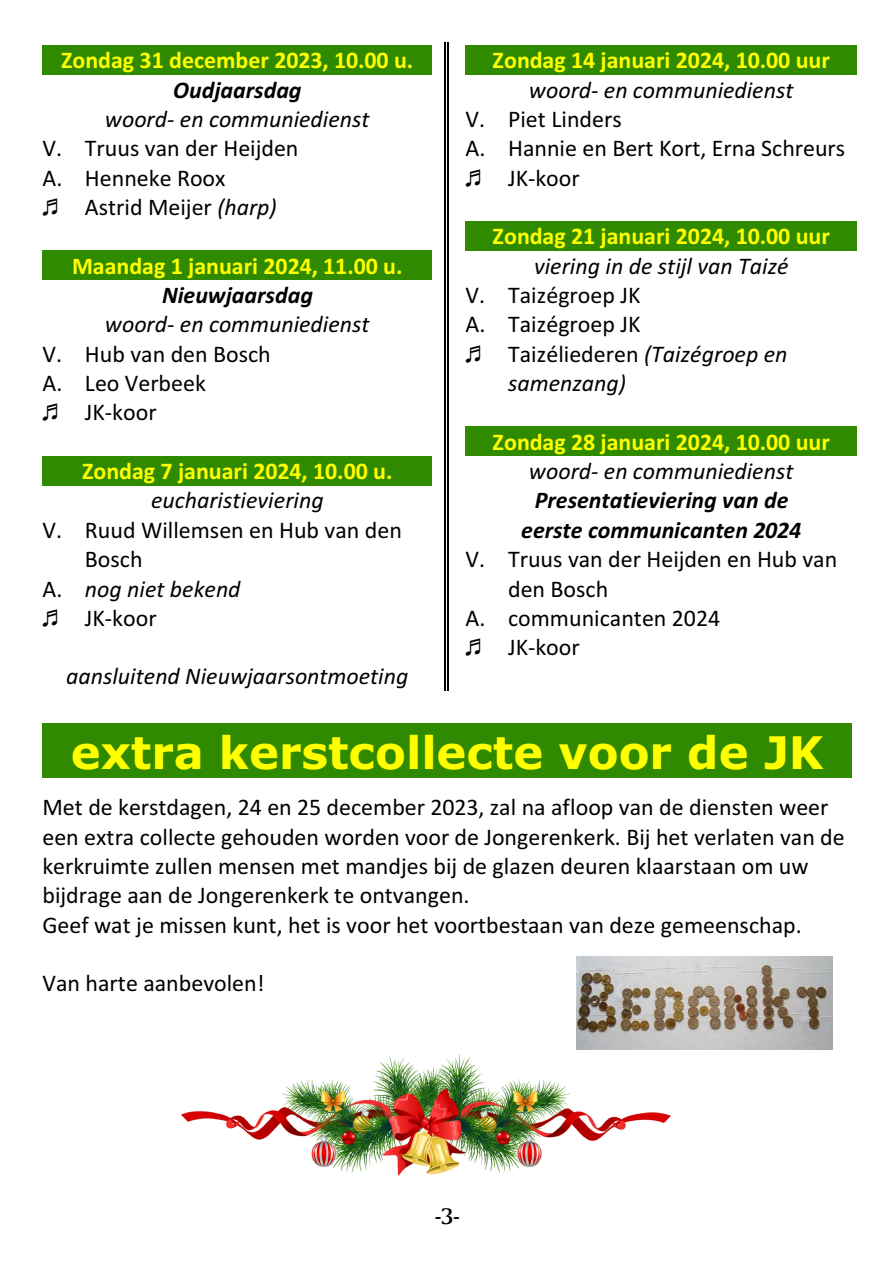
<style>
.page{position:relative;width:893px;height:1263px;background:#fff}
.page>*{position:absolute;margin:0;border:0;box-sizing:border-box;transform-origin:0 0}
.t1{font:700 45px "Verdana";color:#ff0}
.t2{font:24px/29.4px "Calibri";color:#000}
.t3{font:italic 24px "Calibri";color:#000}
.t4{font:700 24px "Calibri";color:#ff0}
.t5{font:italic 700 24px/29.4px "Calibri";color:#000;text-align:center}
.t6{font:24px "Amerigo BT Medium A";color:#000}
.s1{font-style:italic}
.s2{font-style:normal}
</style>
<div class="page">
<hr style="left:445px;top:42px;width:1px;height:649px;background:#000">
<hr style="left:447px;top:42px;width:2px;height:649px;background:#000">
<div style="left:42px;top:45px;width:390px;height:30px;background:#308a00"></div>
<div style="left:42px;top:251px;width:390px;height:29px;background:#308a00"></div>
<div style="left:42px;top:456px;width:390px;height:29px;background:#308a00"></div>
<div style="left:466px;top:45px;width:391px;height:30px;background:#308a00"></div>
<div style="left:466px;top:221px;width:391px;height:30px;background:#308a00"></div>
<div style="left:466px;top:427px;width:391px;height:29px;background:#308a00"></div>
<div style="left:42px;top:723px;width:810px;height:54px;background:#308a00"></div>
<img style="left:182px;top:1053px;width:488px;height:123px">
<img style="left:577px;top:956px;width:255px;height:94px">
<p class="t4" style="left:61px;top:50px;width:354px">Zondag 31 december 2023, 10.00 u.</p>
<p class="t5" style="left:173px;top:77px;width:130px">Oudjaarsdag</p>
<p class="t3" style="left:105px;top:109px;width:266px">woord- en communiedienst</p>
<p class="t2" style="left:42px;top:136px;width:258px">V. Truus van der Heijden<br>A. Henneke Roox</p>
<p class="t2" style="left:85px;top:194px;width:193px">Astrid Meijer <span class="s1">(harp)</span></p>
<p class="t4" style="left:72px;top:256px;width:332px">Maandag 1 januari 2024, 11.00 u.</p>
<p class="t5" style="left:162px;top:282px;width:152px">Nieuwjaarsdag</p>
<p class="t3" style="left:105px;top:314px;width:266px">woord- en communiedienst</p>
<p class="t2" style="left:42px;top:341px;width:230px">V. Hub van den Bosch</p>
<p class="t2" style="left:42px;top:370px;width:165px">A. Leo Verbeek</p>
<p class="t2" style="left:85px;top:400px;width:73px">JK-koor</p>
<p class="t4" style="left:82px;top:461px;width:312px">Zondag 7 januari 2024, 10.00 u.</p>
<p class="t3" style="left:151px;top:490px;width:174px">eucharistieviering</p>
<p class="t2" style="left:42px;top:517px;width:361px">V. Ruud Willemsen en Hub van den</p>
<p class="t2" style="left:85px;top:546px;width:59px">Bosch</p>
<p class="t3" style="left:42px;top:578px;width:200px"><span class="s2">A.</span> nog niet bekend</p>
<p class="t2" style="left:85px;top:605px;width:73px">JK-koor</p>
<p class="t3" style="left:66px;top:666px;width:344px">aansluitend Nieuwjaarsontmoeting</p>
<p class="t4" style="left:493px;top:50px;width:339px">Zondag 14 januari 2024, 10.00 uur</p>
<p class="t3" style="left:529px;top:80px;width:266px">woord- en communiedienst</p>
<p class="t2" style="left:466px;top:106px;width:158px">V. Piet Linders</p>
<p class="t2" style="left:466px;top:136px;width:381px">A. Hannie en Bert Kort, Erna Schreurs</p>
<p class="t2" style="left:508px;top:165px;width:73px">JK-koor</p>
<p class="t4" style="left:493px;top:226px;width:339px">Zondag 21 januari 2024, 10.00 uur</p>
<p class="t3" style="left:534px;top:256px;width:256px">viering in de stijl van Taizé</p>
<p class="t2" style="left:466px;top:282px;width:176px">V. Taizégroep JK</p>
<p class="t2" style="left:466px;top:312px;width:176px">A. Taizégroep JK</p>
<p class="t2" style="left:508px;top:341px;width:281px">Taizéliederen <span class="s1">(Taizégroep en</span></p>
<p class="t3" style="left:508px;top:373px;width:119px">samenzang)</p>
<p class="t4" style="left:493px;top:432px;width:339px">Zondag 28 januari 2024, 10.00 uur</p>
<p class="t3" style="left:529px;top:461px;width:266px">woord- en communiedienst</p>
<p class="t5" style="left:521px;top:488px;width:282px">Presentatieviering van de eerste communicanten 2024</p>
<p class="t2" style="left:466px;top:546px;width:373px">V. Truus van der Heijden en Hub van</p>
<p class="t2" style="left:508px;top:576px;width:102px">den Bosch</p>
<p class="t2" style="left:466px;top:605px;width:256px">A. communicanten 2024</p>
<p class="t2" style="left:508px;top:634px;width:73px">JK-koor</p>
<h1 class="t1" style="left:71px;top:734px;width:754px">extra kerstcollecte voor de JK</h1>
<p class="t2" style="left:42px;top:794px;width:804px">Met de kerstdagen, 24 en 25 december 2023, zal na afloop van de diensten weer een extra collecte gehouden worden voor de Jongerenkerk. Bij het verlaten van de kerkruimte zullen mensen met mandjes bij de glazen deuren klaarstaan om uw bijdrage aan de Jongerenkerk te ontvangen.<br>Geef wat je missen kunt, het is voor het voortbestaan van deze gemeenschap.</p>
<p class="t2" style="left:42px;top:970px;width:224px">Van harte aanbevolen!</p>
<p class="t6" style="left:435px;top:1205px;width:26px">-3-</p>
</div>
